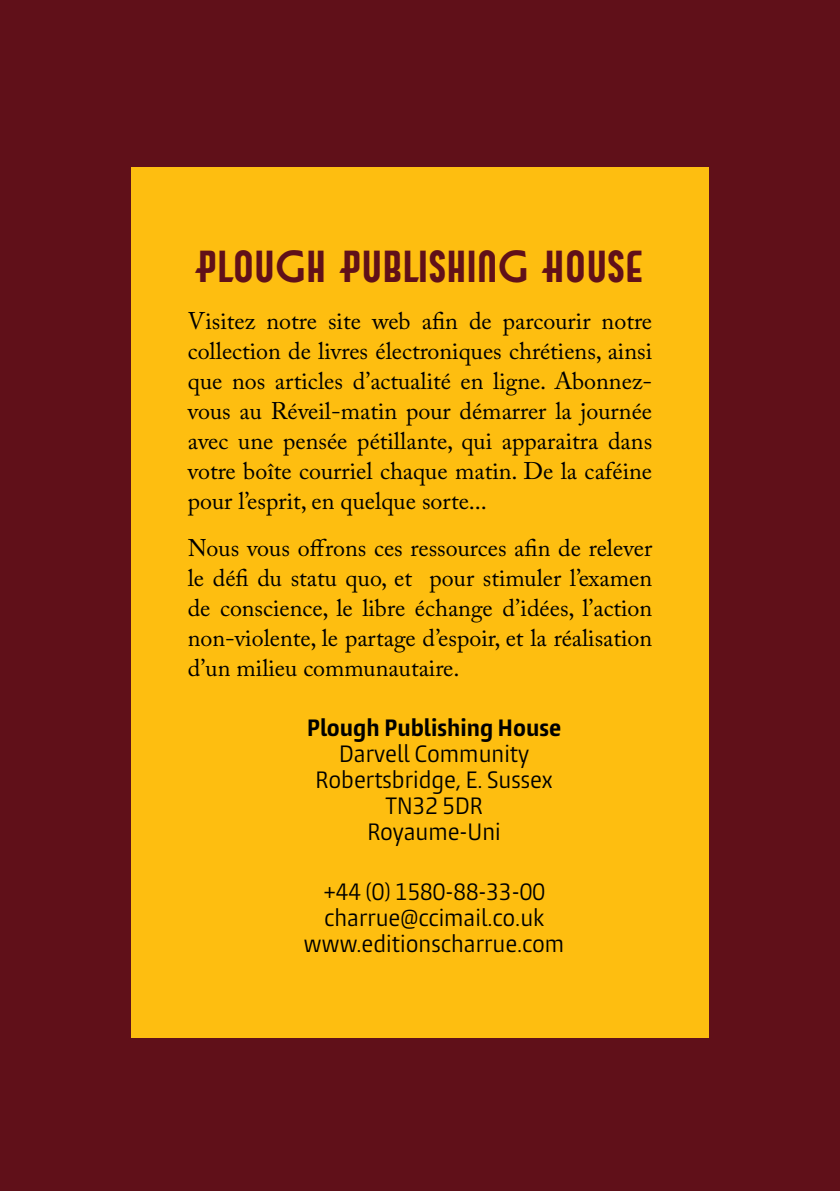
<style>
.page{position:relative;width:840px;height:1191px;background:#fff}
.page>*{position:absolute;margin:0;border:0;box-sizing:border-box;transform-origin:0 0}
.t1{font:42px "Tw Cen Poster MT Std";color:#601019}
.t2{font:24px/30px "Adobe Caslon Pro";color:#000;text-align:justify}
.t3{font:condensed 22px/26px "Burlingame Pro";color:#000;text-align:center}
.t4{font:700 condensed 22px "Burlingame Pro";color:#000}
</style>
<div class="page">
<div style="left:0;top:0;width:839px;height:1191px;background:#601019"></div>
<div style="left:131px;top:167px;width:577px;height:870px;background:#febe10"></div>
<h1 class="t1" style="left:196px;top:240px;width:448px">PLOUGH PUBLISHING HOUSE</h1>
<p class="t2" style="left:188px;top:305px;width:465px">Visitez notre site web afin de parcourir notre collection de livres électroniques chrétiens, ainsi que nos articles d’actualité en ligne. Abonnez&shy;vous au Réveil-matin pour démarrer la journée avec une pensée pétillante, qui apparaitra dans votre boîte courriel chaque matin. De la caféine pour l’esprit, en quelque sorte...</p>
<p class="t2" style="left:188px;top:532px;width:465px">Nous vous offrons ces ressources afin de relever le défi du statu quo, et pour stimuler l’examen de conscience, le libre échange d’idées, l’action non-violente, le partage d’espoir, et la réalisation d’un milieu communautaire.</p>
<p class="t4" style="left:307px;top:714px;width:255px">Plough Publishing House</p>
<p class="t3" style="left:315px;top:741px;width:238px">Darvell Community<br>Robertsbridge, E. Sussex<br>TN32 5DR<br>Royaume-Uni</p>
<p class="t3" style="left:304px;top:879px;width:262px">+44 (0) 1580-88-33-00 charrue@ccimail.co.uk www.editionscharrue.com</p>
</div>
